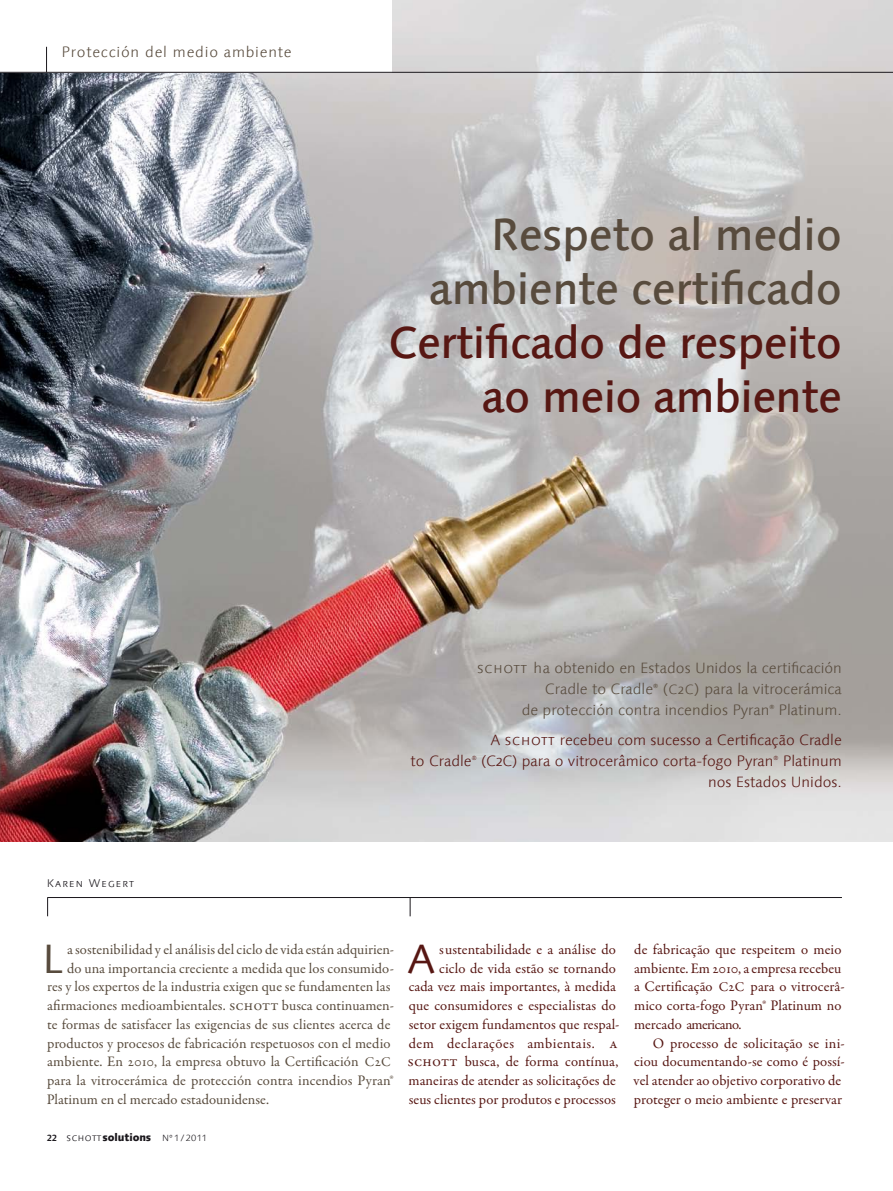
<style>
.page{position:relative;width:893px;height:1191px;background:#fff}
.page>*{position:absolute;margin:0;border:0;box-sizing:border-box;transform-origin:0 0}
.t1{font:500 45px/54px "Linotype Syntax Com";letter-spacing:-.015em;color:#571713;text-align:right}
.t2{font:500 45px/54px "Linotype Syntax Com";letter-spacing:-.01em;color:#584b3d;text-align:right}
.t3{font:41.25px "Linotype Syntax Com";color:#584b3d}
.t4{font:41.25px "Linotype Syntax Com";color:#571713}
.t5{font:300 15px/21px "Linotype Syntax Com";color:#584b3d}
.t6{font:300 15px/21px "Linotype Syntax Com";color:#571713;text-align:right}
.t7{font:300 15px "Linotype Syntax Com";letter-spacing:.05em;color:#584b3d}
.t8{font:14.7px/18.8px "Garamond Premr Pro";letter-spacing:.005em;color:#571713}
.t9{font:14.7px "Garamond Premr Pro";letter-spacing:.005em;color:#584b3d}
.t10{font:300 11.25px "Linotype Syntax Com";color:#1a171c}
.t11{font:800 10.5px "Linotype Syntax Com";letter-spacing:-.01em;color:#1a171c}
.t12{font:500 6px "Linotype Syntax Com";color:#584b3d}
.t13{font:300 6px "Linotype Syntax Com";color:#571713}
.s1{font-size:13.5px}
.s2{font-weight:700;font-size:9px}
.s3{font-weight:300}
.s4{font-weight:300;font-size:9px}
</style>
<div class="page">
<svg style="left:47px;top:898px;width:1px;height:18px"></svg>
<svg style="left:410px;top:898px;width:1px;height:18px"></svg>
<hr style="left:47px;top:897px;width:795px;height:1px;background:#1a171c">
<img style="left:0;top:0;width:893px;height:841px">
<div style="left:0;top:0;width:391px;height:72px;background:#fff"></div>
<hr style="left:0;top:72px;width:893px;height:1px;background:#1a171c">
<svg style="left:46px;top:47px;width:1px;height:25px"></svg>
<p class="t7" style="left:62px;top:43px;width:232px">Protección del medio ambiente</p>
<p class="t10" style="left:47px;top:876px;width:89px">Karen Wegert</p>
<h1 class="t2" style="left:429px;top:206px;width:414px">Respeto al medio ambiente certificado</h1>
<h1 class="t1" style="left:388px;top:314px;width:455px">Certificado de respeito ao meio ambiente</h1>
<p class="t5" style="left:545px;top:657px;width:299px;text-indent:-68px">schott ha obtenido en Estados Unidos la certificación<br>Cradle to Cradle</p>
<p class="t5" style="left:522px;top:678px;width:322px;text-indent:141px">(<span class="s1">C2C</span>) para la vitrocerámica de protección contra incendios Pyran</p>
<p class="t12" style="left:653px;top:681px;width:7px">®</p>
<p class="t12" style="left:769px;top:702px;width:7px">®</p>
<p class="t5" style="left:779px;top:699px;width:65px">Platinum.</p>
<p class="t6" style="left:491px;top:729px;width:353px">A schott recebeu com sucesso a Certificação Cradle</p>
<p class="t6" style="left:411px;top:750px;width:63px">to Cradle</p>
<p class="t13" style="left:472px;top:754px;width:6px">®</p>
<p class="t6" style="left:481px;top:750px;width:294px">(C2C) para o vitrocerâmico corta-fogo Pyran</p>
<p class="t13" style="left:774px;top:754px;width:6px">®</p>
<p class="t6" style="left:708px;top:750px;width:135px">Platinum<br>nos Estados Unidos.</p>
<h2 class="t3" style="left:42px;top:932px;width:23px">L</h2>
<p class="t9" style="left:67px;top:940px;width:329px">a sostenibilidad y el análisis del ciclo de vida están adquirien-</p>
<p class="t9" style="left:67px;top:959px;width:329px">do una importancia creciente a medida que los consumido-</p>
<p class="t9" style="left:47px;top:978px;width:345px">res y los expertos de la industria exigen que se fundamenten las</p>
<p class="t9" style="left:47px;top:996px;width:348px">afirmaciones medioambientales. SCHOTT busca continuamen-</p>
<p class="t9" style="left:47px;top:1015px;width:345px">te formas de satisfacer las exigencias de sus clientes acerca de</p>
<p class="t9" style="left:47px;top:1034px;width:345px">productos y procesos de fabricación respetuosos con el medio</p>
<p class="t9" style="left:47px;top:1053px;width:345px">ambiente. En 2010, la empresa obtuvo la Certificación <span class="s1">C</span>2<span class="s1">C</span></p>
<p class="t9" style="left:47px;top:1071px;width:348px">para la vitrocerámica de protección contra incendios Pyran®</p>
<p class="t9" style="left:47px;top:1090px;width:224px">Platinum en el mercado estadounidense.</p>
<p class="t11" style="left:47px;top:1131px;width:162px"><span class="s2">22</span> <span class="s3">schott</span>solutions <span class="s4">Nº 1 / 2011</span></p>
<p class="t8" style="left:408px;top:940px;width:213px;text-align:right">sustentabilidade e a análise do<br>ciclo de vida estão se tornando<br>cada vez mais importantes, à medida que consumidores e especialistas do setor exigem fundamentos que respal&shy;dem declarações ambientais. A SCHOTT busca, de forma contínua, maneiras de atender as solicitações de seus clientes por produtos e processos</p>
<p class="t8" style="left:634px;top:940px;width:212px">de fabricação que respeitem o meio ambiente. Em 2010, a empresa recebeu a Certificação <span class="s1">C</span>2<span class="s1">C</span> para o vitrocerâ&shy;mico corta-fogo Pyran® Platinum no mercado americano.</p>
<h2 class="t4" style="left:407px;top:932px;width:30px">A</h2>
<p class="t8" style="left:634px;top:1034px;width:213px;text-indent:19px">O processo de solicitação se ini&shy;ciou documentando-se como é possí&shy;vel atender ao objetivo corporativo de proteger o meio ambiente e preservar</p>
</div>
